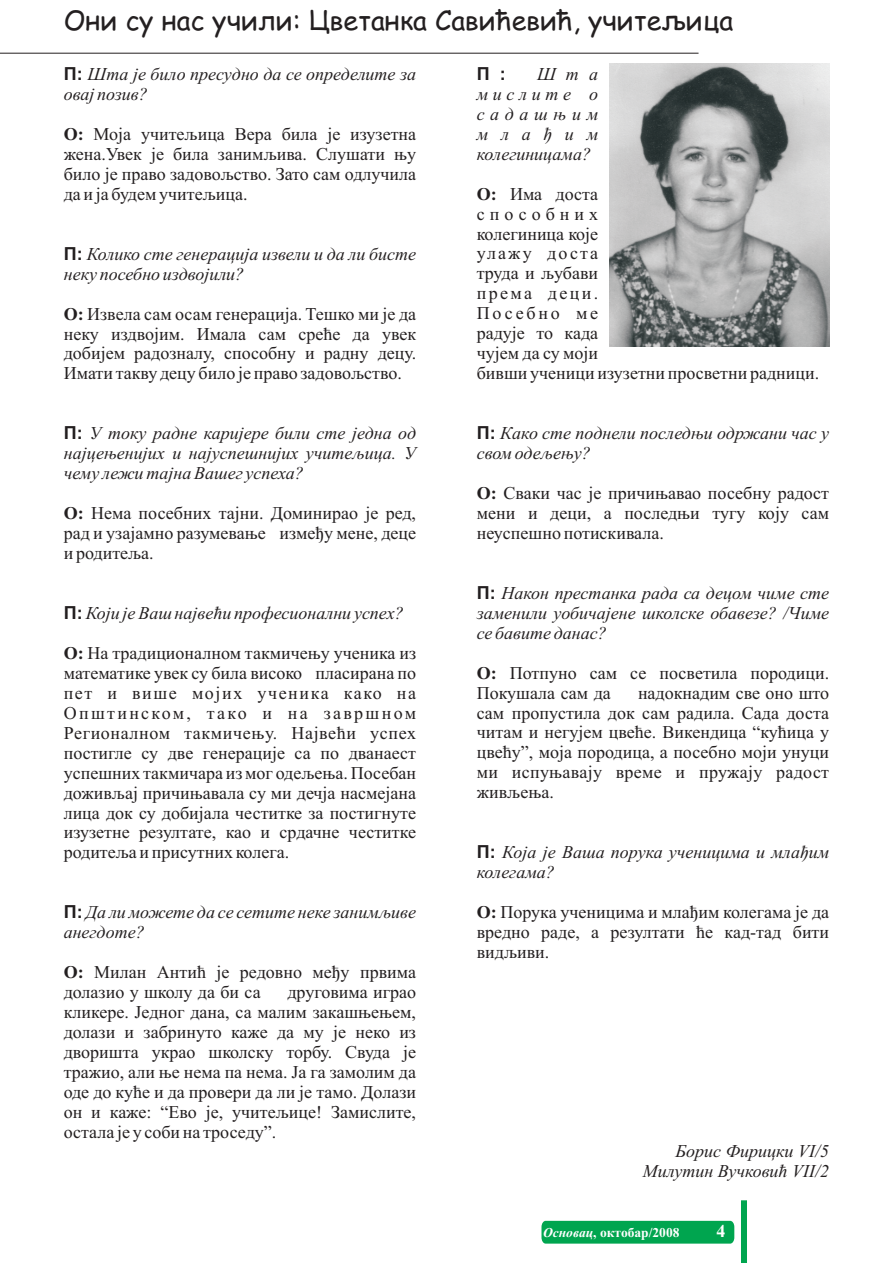
<style>
.page{position:relative;width:893px;height:1263px;background:#fff}
.page>*{position:absolute;margin:0;border:0;box-sizing:border-box;transform-origin:0 0}
.t1{font:27px "Comic Sans MS";color:#231f20}
.t2{font:18px/20px "Times New Roman";color:#231f20;text-align:justify}
.t3{font:italic 18px/20px "Times New Roman";color:#231f20}
.t4{font:700 18px "Arial";color:#231f20}
.t5{font:700 18px "Times New Roman";color:#fff}
.t6{font:700 13.5px "Times New Roman";color:#fff}
.s1{font-family:"Arial";font-weight:700;font-style:normal}
.s2{font-weight:700}
.s3{font-style:italic}
</style>
<div class="page">
<img style="left:609px;top:64px;width:220px;height:282px">
<hr style="left:0;top:53px;width:698px;height:1px;background:#231f20">
<div style="left:741px;top:1200px;width:6px;height:63px;background:#00a54f"></div>
<div style="left:541px;top:1221px;width:193px;height:22px;background:#00a54f"></div>
<h1 class="t1" style="left:64px;top:9px;width:671px">Они су нас учили: Цветанка Савићевић, учитељица</h1>
<p class="t3" style="left:64px;top:66px;width:354px"><span class="s1">П:</span> Шта је било пресудно да се определите за</p>
<p class="t3" style="left:64px;top:86px;width:85px">овај позив?</p>
<p class="t2" style="left:64px;top:126px;width:354px"><span class="s2">О:</span> Моја учитељица Вера била је изузетна жена.Увек је била занимљива. Слушати њу било је право задовољство. Зато сам одлучила да и ја будем учитељица.</p>
<p class="t3" style="left:64px;top:245px;width:354px"><span class="s1">П:</span> Колико сте генерација извели и да ли бисте</p>
<p class="t3" style="left:64px;top:265px;width:182px">неку посебно издвојили?</p>
<p class="t2" style="left:64px;top:305px;width:354px"><span class="s2">О:</span> Извела сам осам генерација. Тешко ми је да неку издвојим. Имала сам среће да увек добијем радозналу, способну и радну децу.<br>Имати такву децу било је право задовољство.</p>
<p class="t3" style="left:64px;top:425px;width:354px"><span class="s1">П:</span> У току радне каријере били сте једна од</p>
<p class="t3" style="left:64px;top:445px;width:354px">најцењенијих и најуспешнијих учитељица. У чему лежи тајна Вашег успеха?</p>
<p class="t2" style="left:64px;top:505px;width:354px"><span class="s2">О:</span> Нема посебних тајни. Доминирао је ред, рад и узајамно разумевање између мене, деце и родитеља.</p>
<p class="t3" style="left:64px;top:605px;width:341px"><span class="s1">П:</span> Који је Ваш највећи професионални успех?</p>
<p class="t2" style="left:64px;top:645px;width:354px"><span class="s2">О:</span> На традиционалном такмичењу ученика из математике увек су била високо пласирана по пет и више мојих ученика како на Општинском, тако и на завршном Регионалном такмичењу. Највећи успех постигле су две генерације са по дванаест успешних такмичара из мог одељења. Посебан доживљај причињавала су ми дечја насмејана лица док су добијала честитке за постигнуте изузетне резултате, као и срдачне честитке родитеља и присутних колега.</p>
<p class="t3" style="left:64px;top:904px;width:354px"><span class="s1">П:</span> Да ли можете да се сетите неке занимљиве</p>
<p class="t3" style="left:64px;top:924px;width:83px">анегдоте?</p>
<p class="t2" style="left:64px;top:964px;width:354px"><span class="s2">О:</span> Милан Антић је редовно међу првима долазио у школу да би са</p>
<p class="t2" style="left:64px;top:984px;width:354px;text-indent:224px">друговима играо кликере. Једног дана, са малим закашњењем, долази и забринуто каже да му је неко из дворишта украо школску торбу. Свуда је тражио, али ње нема па нема. Ја га замолим да оде до куће и да провери да ли је тамо. Долази он и каже: “Ево је, учитељице! Замислите, остала је у соби на троседу”.</p>
<p class="t4" style="left:477px;top:67px;width:30px">П :</p>
<p class="t3" style="left:477px;top:66px;width:123px;text-align:justify;text-indent:60px">Шта мислите о садашњим млађим колегиницама?</p>
<p class="t2" style="left:477px;top:185px;width:344px;text-align:left"><span class="s2">О:</span> Има доста<br>способних<br>колегиница које<br>улажу доста<br>труда и љубави<br>према деци.<br>Посебно ме<br>радује то када<br>чујем да су моји<br>бивши ученици изузетни просветни радници.</p>
<p class="t3" style="left:477px;top:425px;width:354px"><span class="s1">П:</span> Како сте поднели последњи одржани час у</p>
<p class="t3" style="left:477px;top:445px;width:116px">свом одељењу?</p>
<p class="t2" style="left:477px;top:485px;width:354px"><span class="s2">О:</span> Сваки час је причињавао посебну радост мени и деци, а последњи тугу коју сам неуспешно потискивала.</p>
<p class="t3" style="left:477px;top:585px;width:354px"><span class="s1">П:</span> Након престанка рада са децом чиме сте</p>
<p class="t3" style="left:477px;top:604px;width:354px">заменили уобичајене школске обавезе? /Чиме се бавите данас?</p>
<p class="t2" style="left:477px;top:664px;width:354px"><span class="s2">О:</span> Потпуно сам се посветила породици.<br>Покушала сам да</p>
<p class="t2" style="left:477px;top:684px;width:354px;text-indent:161px">надокнадим све оно што сам пропустила док сам радила. Сада доста читам и негујем цвеће. Викендица “кућица у цвећу”, моја породица, а посебно моји унуци ми испуњавају време и пружају радост живљења.</p>
<p class="t3" style="left:477px;top:844px;width:354px"><span class="s1">П:</span> Која је Ваша порука ученицима и млађим</p>
<p class="t3" style="left:477px;top:864px;width:80px">колегама?</p>
<p class="t2" style="left:477px;top:904px;width:354px"><span class="s2">О:</span> Порука ученицима и млађим колегама је да вредно раде, а резултати ће кад-тад бити видљиви.</p>
<p class="t3" style="left:643px;top:1143px;width:188px;text-align:right">Борис Фирицки VI/5<br>Милутин Вучковић VII/2</p>
<p class="t6" style="left:543px;top:1227px;width:138px"><span class="s3">Основац</span>, октобар/2008</p>
<p class="t5" style="left:717px;top:1224px;width:10px">4</p>
</div>
